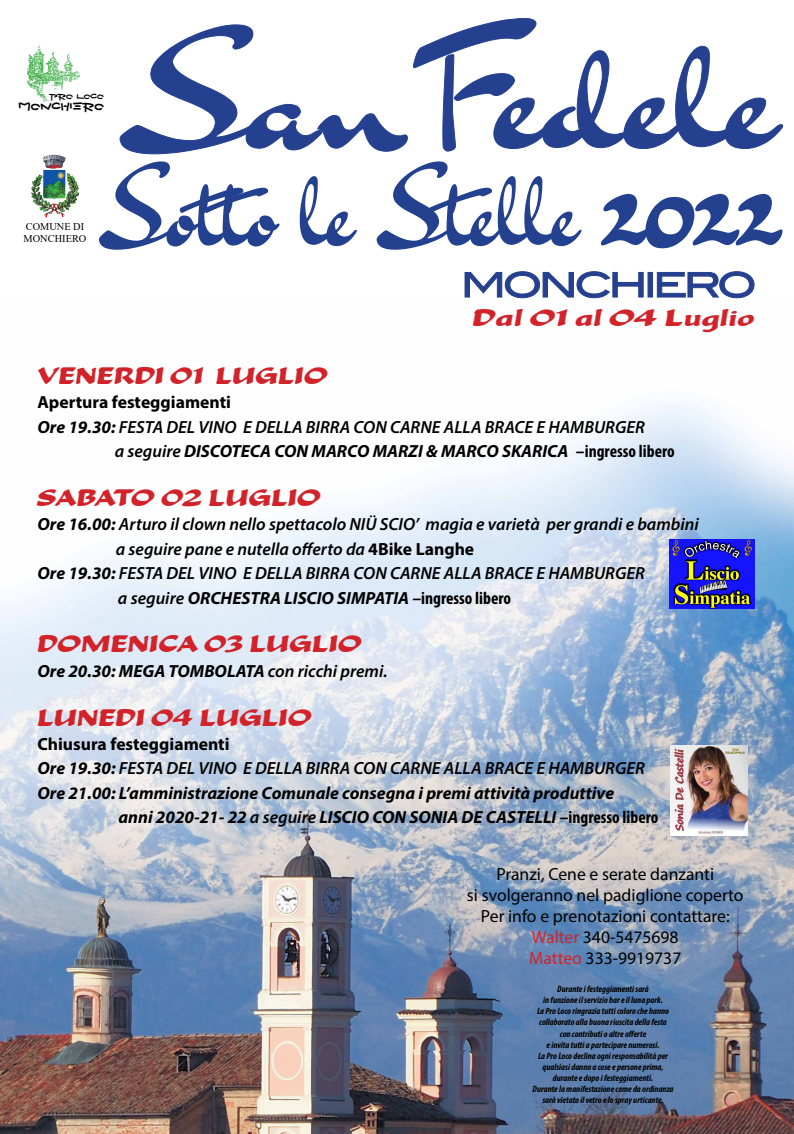
<style>
.page{position:relative;width:794px;height:1134px;background:#fff}
.page>*{position:absolute;margin:0;border:0;box-sizing:border-box;transform-origin:0 0}
.t1{font:104px "Dr Sugiyama";color:#24418f}
.t2{font:24.8px "Becka Script";color:#d2232a}
.t3{font:24.64px "Becka Script";color:#d2232a;scale:1.16 1}
.t4{font:italic 600 17.6px "Myriad Pro";color:#000}
.t5{font:italic 700 17.6px "Myriad Pro";color:#000}
.t6{font:17.6px/21.1px "Myriad Pro";color:#000;text-align:center}
.t7{font:700 17.6px "Myriad Pro";color:#000}
.t8{font:14.32px "Zigzap";color:#000}
.t9{font:10.36px/12.4px "Times New Roman";color:#000}
.t10{font:10.24px "Zigzap";color:#000}
.t11{font:italic 700 condensed 9.2px/11px "Myriad Pro";color:#000;text-align:center}
.s1{font-size:160px}
.s2{font-weight:700}
.s3{font-weight:600}
.s4{font-style:normal;font-stretch:condensed}
.s5{font-weight:700;font-style:normal}
.s6{color:#d2232a}
</style>
<div class="page">
<img style="left:0;top:401px;width:794px;height:733px">
<img style="left:31px;top:155px;width:35px;height:62px">
<svg style="left:119px;top:18px;width:664px;height:137px"></svg>
<svg style="left:464px;top:271px;width:291px;height:28px"></svg>
<img style="left:27px;top:46px;width:53px;height:56px">
<img style="left:670px;top:745px;width:77px;height:90px">
<img style="left:669px;top:540px;width:85px;height:68px">
<p class="t10" style="left:49px;top:90px;width:56px">PRO LOCO</p>
<h3 class="t8" style="left:19px;top:98px;width:87px">MONCHIERO</h3>
<p class="t9" style="left:24px;top:220px;width:64px">COMUNE DI<br>MONCHIERO</p>
<h1 class="t1" style="left:99px;top:137px;width:681px">Sotto le Stelle <span class="s1">2022</span></h1>
<h3 class="t3" style="left:472px;top:304px;width:244px">Dal 01 al 04 Luglio</h3>
<h2 class="t2" style="left:37px;top:361px;width:292px">VENERDI 01 LUGLIO</h2>
<h3 class="t7" style="left:37px;top:391px;width:195px">Apertura festeggiamenti</h3>
<h3 class="t4" style="left:37px;top:416px;width:609px"><span class="s2">Ore 19.30:</span> FESTA DEL VINO E DELLA BIRRA CON CARNE ALLA BRACE E HAMBURGER</h3>
<h3 class="t5" style="left:115px;top:440px;width:561px"><span class="s3">a seguire</span> DISCOTECA CON MARCO MARZI &amp; MARCO SKARICA <span class="s4">–ingresso libero</span></h3>
<h2 class="t2" style="left:37px;top:483px;width:285px">SABATO 02 LUGLIO</h2>
<h3 class="t4" style="left:37px;top:513px;width:663px"><span class="s2">Ore 16.00:</span> Arturo il clown nello spettacolo NIÜ SCIO’ magia e varietà per grandi e bambini</h3>
<h3 class="t4" style="left:116px;top:538px;width:360px">a seguire pane e nutella offerto da <span class="s5">4Bike Langhe</span></h3>
<h3 class="t4" style="left:37px;top:562px;width:609px"><span class="s2">Ore 19.30:</span> FESTA DEL VINO E DELLA BIRRA CON CARNE ALLA BRACE E HAMBURGER</h3>
<h3 class="t5" style="left:118px;top:586px;width:395px"><span class="s3">a seguire</span> ORCHESTRA LISCIO SIMPATIA <span class="s4">–ingresso libero</span></h3>
<h2 class="t2" style="left:37px;top:630px;width:326px">DOMENICA 03 LUGLIO</h2>
<h3 class="t5" style="left:37px;top:659px;width:352px">Ore 20.30: MEGA TOMBOLATA <span class="s3">con ricchi premi.</span></h3>
<h2 class="t2" style="left:37px;top:703px;width:276px">LUNEDI 04 LUGLIO</h2>
<h3 class="t7" style="left:37px;top:733px;width:194px">Chiusura festeggiamenti</h3>
<h3 class="t4" style="left:37px;top:757px;width:609px"><span class="s2">Ore 19.30:</span> FESTA DEL VINO E DELLA BIRRA CON CARNE ALLA BRACE E HAMBURGER</h3>
<h3 class="t5" style="left:37px;top:781px;width:578px">Ore 21.00: L’amministrazione Comunale consegna i premi attività produttive</h3>
<h3 class="t5" style="left:118px;top:806px;width:541px">anni 2020-21- 22 <span class="s3">a seguire</span> LISCIO CON SONIA DE CASTELLI <span class="s4">–ingresso libero</span></h3>
<h3 class="t6" style="left:467px;top:863px;width:278px">Pranzi, Cene e serate danzanti<br>si svolgeranno nel padiglione coperto<br>Per info e prenotazioni contattare:<br><span class="s6">Walter</span> 340-5475698<br><span class="s6">Matteo</span> 333-9919737</h3>
<p class="t11" style="left:532px;top:983px;width:142px">Durante i festeggiamenti sarà<br>in funzione il servizio bar e il luna park.<br>La Pro Loco ringrazia tutti coloro che hanno collaborato alla buona riuscita della festa<br>con contributi o altre offerte<br>e invita tutti a partecipare numerosi.<br>La Pro Loco declina ogni responsabilità per qualsiasi danno a cose e persone prima, durante e dopo i festeggiamenti.<br>Durante la manifestazione come da ordinanza sarà vietato il vetro e lo spray urticante.</p>
</div>
